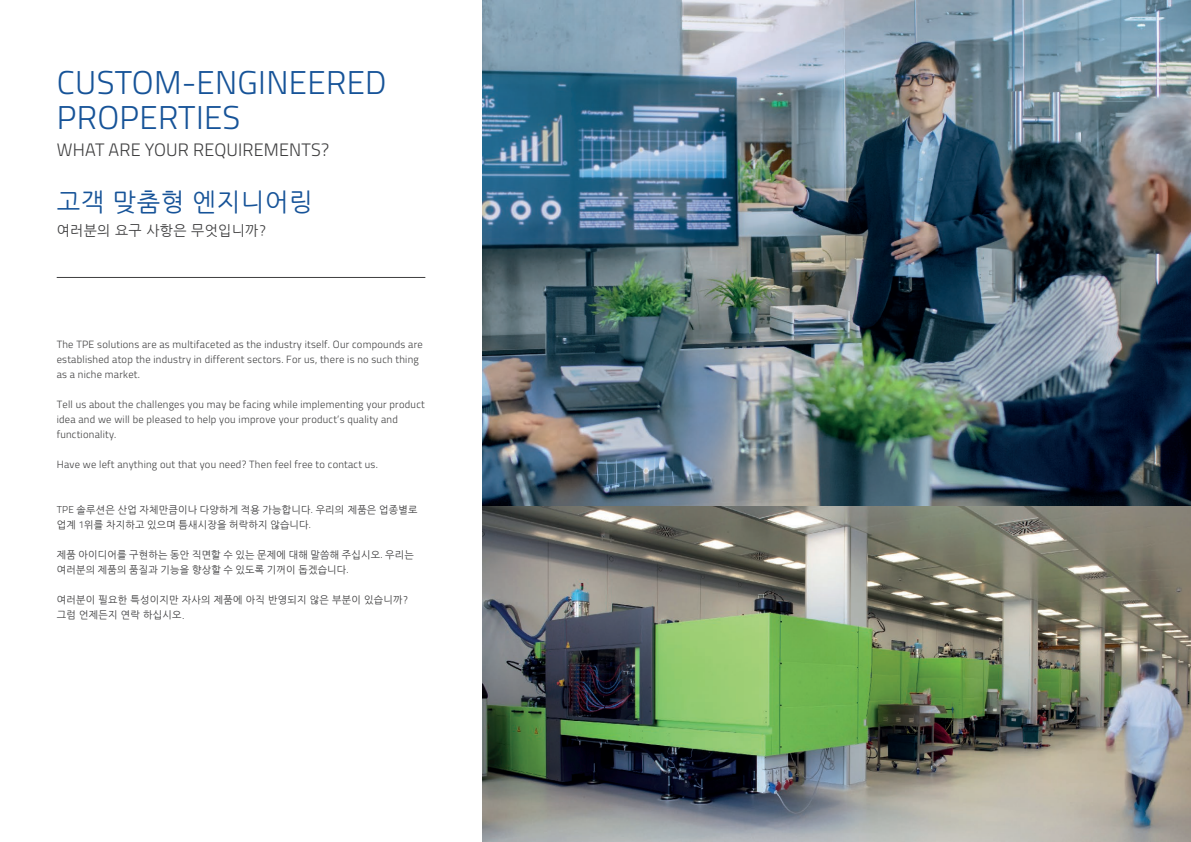
<style>
.page{position:relative;width:1191px;height:842px;background:#fff}
.page>*{position:absolute;margin:0;border:0;box-sizing:border-box;transform-origin:0 0}
.t1{font:300 33px/35.6px "Titillium Web";letter-spacing:.01em;color:#165398}
.t2{font:25px "Nanum Gothic";letter-spacing:.025em;color:#165398}
.t3{font:300 18px "Titillium Web";letter-spacing:.01em;color:#3e3e3f}
.t4{font:14px "Nanum Gothic";letter-spacing:.025em;color:#3e3e3f}
.t5{font:300 10.5px/15px "Titillium Web";letter-spacing:.025em;color:#3e3e3f}
.t6{font:10px/15px "Nanum Gothic";letter-spacing:.025em;color:#3e3e3f}
.s1{font-family:"Titillium Web";font-weight:300}
</style>
<div class="page">
<img style="left:482px;top:0;width:709px;height:842px">
<hr style="left:57px;top:277px;width:368px;height:1px;background:#3e3e3f">
<h1 class="t1" style="left:57px;top:63px;width:331px">CUSTOM-ENGINEERED<br>PROPERTIES</h1>
<h3 class="t3" style="left:57px;top:137px;width:274px">WHAT ARE YOUR REQUIREMENTS?</h3>
<h2 class="t2" style="left:57px;top:190px;width:257px">고객 맞춤형 엔지니어링</h2>
<h3 class="t4" style="left:57px;top:224px;width:211px">여러분의 요구 사항은 무엇입니까?</h3>
<p class="t5" style="left:57px;top:336px;width:368px">The TPE solutions are as multifaceted as the industry itself. Our compounds are established atop the industry in different sectors. For us, there is no such thing as a niche market.</p>
<p class="t5" style="left:57px;top:396px;width:369px">Tell us about the challenges you may be facing while implementing your product idea and we will be pleased to help you improve your product’s quality and functionality.</p>
<p class="t5" style="left:57px;top:456px;width:323px">Have we left anything out that you need? Then feel free to contact us.</p>
<p class="t6" style="left:57px;top:502px;width:362px"><span class="s1">TPE</span> 솔루션은 산업 자체만큼이나 다양하게 적용 가능합니다<span class="s1">.</span> 우리의 제품은 업종별로 업계 <span class="s1">1</span>위를 차지하고 있으며 틈새시장을 허락하지 않습니다<span class="s1">.</span></p>
<p class="t6" style="left:57px;top:547px;width:359px">제품 아이디어를 구현하는 동안 직면할 수 있는 문제에 대해 말씀해 주십시오<span class="s1">.</span> 우리는 여러분의 제품의 품질과 기능을 향상할 수 있도록 기꺼이 돕겠습니다<span class="s1">.</span></p>
<p class="t6" style="left:57px;top:592px;width:353px">여러분이 필요한 특성이지만 자사의 제품에 아직 반영되지 않은 부분이 있습니까? 그럼 언제든지 연락 하십시오.</p>
</div>
